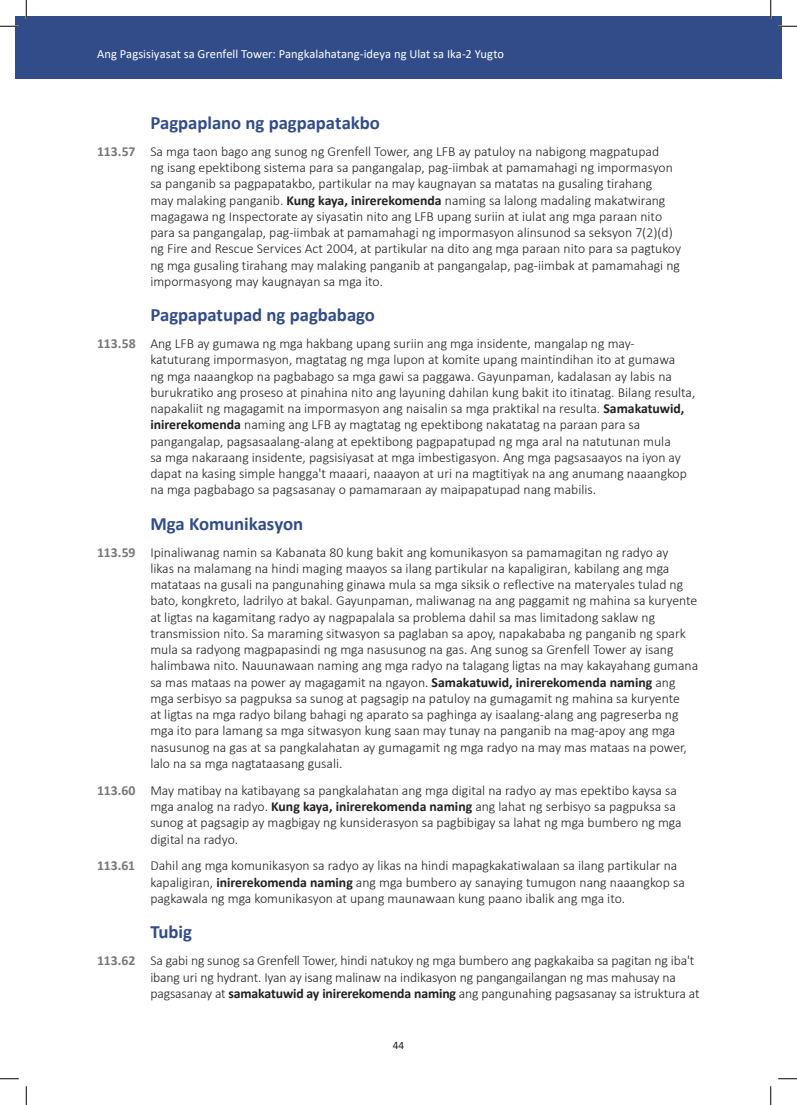
<style>
.page{position:relative;width:797px;height:1105px;background:#fff}
.page>*{position:absolute;margin:0;border:0;box-sizing:border-box;transform-origin:0 0}
.BHead{font:700 18.75px "Calibri";letter-spacing:-.005em;color:#314c88}
.t1{font:300 13.75px/16.2px "Calibri";color:#231f20}
.t2{font:12.5px "Calibri";color:#fff}
.t3{font:11.25px "Calibri";color:#231f20}
.s1{font-weight:700;color:#76787b}
.s2{font-weight:700}
</style>
<div class="page">
<div style="left:16px;top:16px;width:754px;height:63px;background:#314c88"></div>
<div style="left:770px;top:16px;width:11px;height:63px;background:#314c88"></div>
<svg style="left:0;top:25px;width:19px;height:2px"></svg>
<svg style="left:778px;top:25px;width:19px;height:2px"></svg>
<svg style="left:0;top:1078px;width:19px;height:1px"></svg>
<svg style="left:778px;top:1078px;width:19px;height:1px"></svg>
<svg style="left:25px;top:0;width:2px;height:19px"></svg>
<svg style="left:25px;top:1086px;width:2px;height:19px"></svg>
<svg style="left:770px;top:0;width:1px;height:19px"></svg>
<svg style="left:770px;top:1086px;width:1px;height:19px"></svg>
<p class="t2" style="left:97px;top:45px;width:408px">Ang Pagsisiyasat sa Grenfell Tower: Pangkalahatang-ideya ng Ulat sa Ika-2 Yugto</p>
<h3 class="BHead" style="left:150px;top:109px;width:231px">Pagpaplano ng pagpapatakbo</h3>
<p class="t1" style="left:150px;top:143px;width:532px;text-indent:-53px"><span class="s1">113.57</span> Sa mga taon bago ang sunog ng Grenfell Tower, ang LFB ay patuloy na nabigong magpatupad<br>ng isang epektibong sistema para sa pangangalap, pag-iimbak at pamamahagi ng impormasyon sa panganib sa pagpapatakbo, partikular na may kaugnayan sa matatas na gusaling tirahang<br>may malaking panganib. <span class="s2">Kung kaya, inirerekomenda</span> naming sa lalong madaling makatwirang magagawa ng Inspectorate ay siyasatin nito ang LFB upang suriin at iulat ang mga paraan nito para sa pangangalap, pag-iimbak at pamamahagi ng impormasyon alinsunod sa seksyon 7(2)(d) ng Fire and Rescue Services Act 2004, at partikular na dito ang mga paraan nito para sa pagtukoy ng mga gusaling tirahang may malaking panganib at pangangalap, pag-iimbak at pamamahagi ng impormasyong may kaugnayan sa mga ito.</p>
<h3 class="BHead" style="left:150px;top:302px;width:226px">Pagpapatupad ng pagbabago</h3>
<p class="t1" style="left:150px;top:335px;width:546px;text-indent:-53px"><span class="s1">113.58</span> Ang LFB ay gumawa ng mga hakbang upang suriin ang mga insidente, mangalap ng may&shy;katuturang impormasyon, magtatag ng mga lupon at komite upang maintindihan ito at gumawa<br>ng mga naaangkop na pagbabago sa mga gawi sa paggawa. Gayunpaman, kadalasan ay labis na burukratiko ang proseso at pinahina nito ang layuning dahilan kung bakit ito itinatag. Bilang resulta, napakaliit ng magagamit na impormasyon ang naisalin sa mga praktikal na resulta. <span class="s2">Samakatuwid, inirerekomenda</span> naming ang LFB ay magtatag ng epektibong nakatatag na paraan para sa pangangalap, pagsasaalang-alang at epektibong pagpapatupad ng mga aral na natutunan mula<br>sa mga nakaraang insidente, pagsisiyasat at mga imbestigasyon. Ang mga pagsasaayos na iyon ay dapat na kasing simple hangga't maaari, naaayon at uri na magtitiyak na ang anumang naaangkop na mga pagbabago sa pagsasanay o pamamaraan ay maipapatupad nang mabilis.</p>
<h3 class="BHead" style="left:150px;top:510px;width:154px">Mga Komunikasyon</h3>
<p class="t1" style="left:150px;top:544px;width:549px;text-indent:-53px"><span class="s1">113.59</span> Ipinaliwanag namin sa Kabanata 80 kung bakit ang komunikasyon sa pamamagitan ng radyo ay<br>likas na malamang na hindi maging maayos sa ilang partikular na kapaligiran, kabilang ang mga matataas na gusali na pangunahing ginawa mula sa mga siksik o reflective na materyales tulad ng bato, kongkreto, ladrilyo at bakal. Gayunpaman, maliwanag na ang paggamit ng mahina sa kuryente at ligtas na kagamitang radyo ay nagpapalala sa problema dahil sa mas limitadong saklaw ng transmission nito. Sa maraming sitwasyon sa paglaban sa apoy, napakababa ng panganib ng spark mula sa radyong magpapasindi ng mga nasusunog na gas. Ang sunog sa Grenfell Tower ay isang halimbawa nito. Nauunawaan naming ang mga radyo na talagang ligtas na may kakayahang gumana sa mas mataas na power ay magagamit na ngayon. <span class="s2">Samakatuwid, inirerekomenda naming</span> ang mga serbisyo sa pagpuksa sa sunog at pagsagip na patuloy na gumagamit ng mahina sa kuryente<br>at ligtas na mga radyo bilang bahagi ng aparato sa paghinga ay isaalang-alang ang pagreserba ng mga ito para lamang sa mga sitwasyon kung saan may tunay na panganib na mag-apoy ang mga nasusunog na gas at sa pangkalahatan ay gumagamit ng mga radyo na may mas mataas na power, lalo na sa mga nagtataasang gusali.</p>
<p class="t1" style="left:150px;top:782px;width:533px;text-indent:-53px"><span class="s1">113.60</span> May matibay na katibayang sa pangkalahatan ang mga digital na radyo ay mas epektibo kaysa sa mga analog na radyo. <span class="s2">Kung kaya, inirerekomenda naming</span> ang lahat ng serbisyo sa pagpuksa sa sunog at pagsagip ay magbigay ng kunsiderasyon sa pagbibigay sa lahat ng mga bumbero ng mga digital na radyo.</p>
<p class="t1" style="left:150px;top:858px;width:536px;text-indent:-53px"><span class="s1">113.61</span> Dahil ang mga komunikasyon sa radyo ay likas na hindi mapagkakatiwalaan sa ilang partikular na kapaligiran, <span class="s2">inirerekomenda naming</span> ang mga bumbero ay sanaying tumugon nang naaangkop sa pagkawala ng mga komunikasyon at upang maunawaan kung paano ibalik ang mga ito.</p>
<h3 class="BHead" style="left:150px;top:919px;width:43px">Tubig</h3>
<p class="t1" style="left:150px;top:952px;width:550px;text-indent:-53px"><span class="s1">113.62</span> Sa gabi ng sunog sa Grenfell Tower, hindi natukoy ng mga bumbero ang pagkakaiba sa pagitan ng iba't ibang uri ng hydrant. Iyan ay isang malinaw na indikasyon ng pangangailangan ng mas mahusay na pagsasanay at <span class="s2">samakatuwid ay inirerekomenda naming</span> ang pangunahing pagsasanay sa istruktura at</p>
<p class="t3" style="left:393px;top:1037px;width:13px">44</p>
</div>
